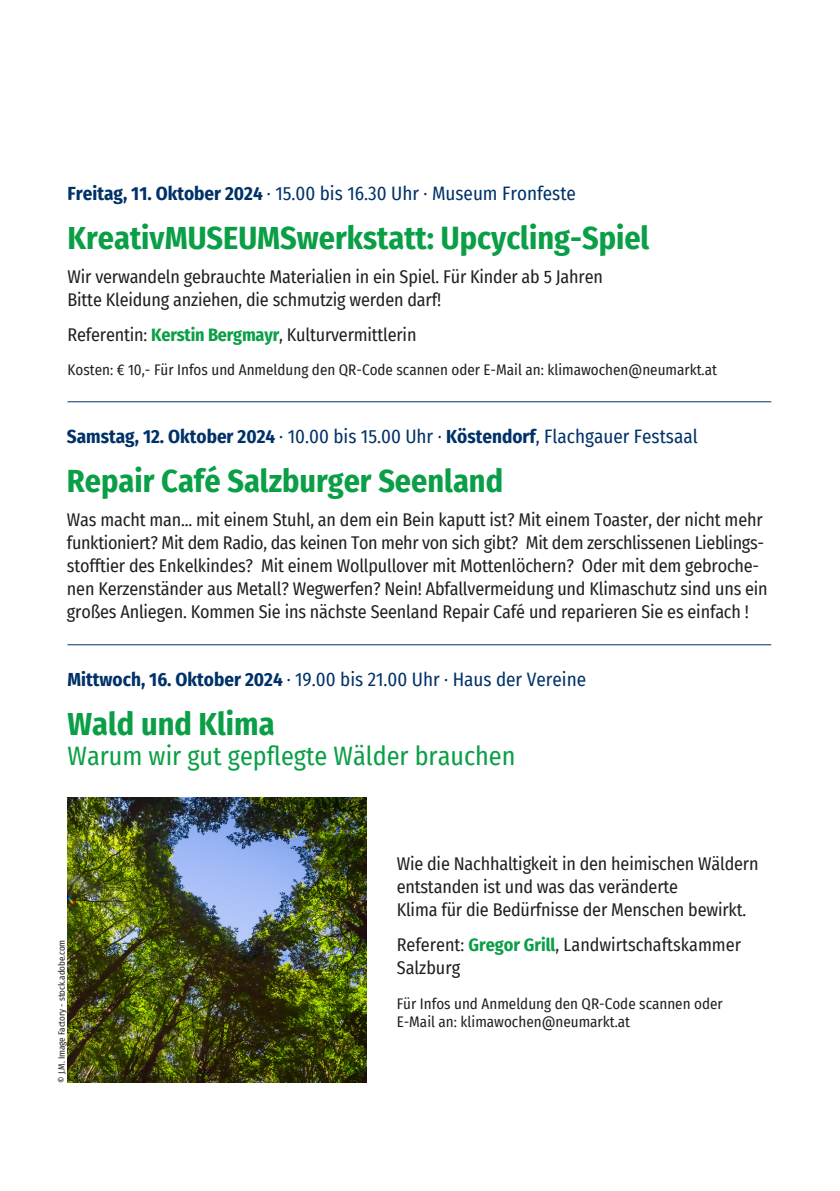
<style>
.page{position:relative;width:840px;height:1191px;background:#fff}
.page>*{position:absolute;margin:0;border:0;box-sizing:border-box;transform-origin:0 0}
.t1{font:700 32px "Fira Sans Condensed";color:#0a9f46}
.t2{font:26px "Fira Sans Condensed";color:#0a9f46}
.t3{font:19px "Fira Sans Condensed";color:#003268}
.t4{font:18px/23px "Fira Sans Condensed";letter-spacing:-.01em;color:#231f20}
.t5{font:15px/18px "Fira Sans Condensed";color:#231f20}
.t6{font:9px "Fira Sans Condensed";color:#231f20}
.s1{font-weight:700}
.s2{font-weight:700;color:#0a9f46}
</style>
<div class="page">
<hr style="left:67px;top:401px;width:703px;height:1px;background:#003268">
<hr style="left:67px;top:644px;width:703px;height:1px;background:#003268">
<img style="left:67px;top:797px;width:299px;height:285px">
<p class="t3" style="left:67px;top:179px;width:509px"><span class="s1">Freitag, 11. Oktober 2024</span> · 15.00 bis 16.30 Uhr · Museum Fronfeste</p>
<h1 class="t1" style="left:67px;top:211px;width:583px">KreativMUSEUMSwerkstatt: Upcycling-Spiel</h1>
<p class="t4" style="left:67px;top:265px;width:536px">Wir verwandeln gebrauchte Materialien in ein Spiel. Für Kinder ab 5 Jahren<br>Bitte Kleidung anziehen, die schmutzig werden darf!</p>
<p class="t4" style="left:67px;top:322px;width:350px">Referentin: <span class="s2">Kerstin Bergmayr</span>, Kulturvermittlerin</p>
<p class="t5" style="left:67px;top:360px;width:650px">Kosten: € 10,- Für Infos und Anmeldung den QR-Code scannen oder E-Mail an: klimawochen@neumarkt.at</p>
<p class="t3" style="left:67px;top:421px;width:632px"><span class="s1">Samstag, 12. Oktober 2024</span> · 10.00 bis 15.00 Uhr · <span class="s1">Köstendorf</span>, Flachgauer Festsaal</p>
<h1 class="t1" style="left:67px;top:454px;width:437px">Repair Café Salzburger Seenland</h1>
<p class="t4" style="left:67px;top:508px;width:702px">Was macht man... mit einem Stuhl, an dem ein Bein kaputt ist? Mit einem Toaster, der nicht mehr funktioniert? Mit dem Radio, das keinen Ton mehr von sich gibt? Mit dem zerschlissenen Lieblings&shy;stofftier des Enkelkindes? Mit einem Wollpullover mit Mottenlöchern? Oder mit dem gebroche&shy;nen Kerzenständer aus Metall? Wegwerfen? Nein! Abfallvermeidung und Klimaschutz sind uns ein großes Anliegen. Kommen Sie ins nächste Seenland Repair Café und reparieren Sie es einfach !</p>
<p class="t3" style="left:67px;top:664px;width:519px"><span class="s1">Mittwoch, 16. Oktober 2024</span> · 19.00 bis 21.00 Uhr · Haus der Vereine</p>
<h1 class="t1" style="left:67px;top:697px;width:208px">Wald und Klima</h1>
<h2 class="t2" style="left:67px;top:736px;width:449px">Warum wir gut gepflegte Wälder brauchen</h2>
<p class="t6" style="left:55px;top:1083px;width:145px;rotate:-90deg">© J.M. Image Factory - stock.adobe.com</p>
<p class="t4" style="left:396px;top:852px;width:363px">Wie die Nachhaltigkeit in den heimischen Wäldern entstanden ist und was das veränderte<br>Klima für die Bedürfnisse der Menschen bewirkt.</p>
<p class="t4" style="left:396px;top:932px;width:345px">Referent: <span class="s2">Gregor Grill</span>, Landwirtschaftskammer<br>Salzburg</p>
<p class="t5" style="left:396px;top:994px;width:327px">Für Infos und Anmeldung den QR-Code scannen oder<br>E-Mail an: klimawochen@neumarkt.at</p>
</div>
